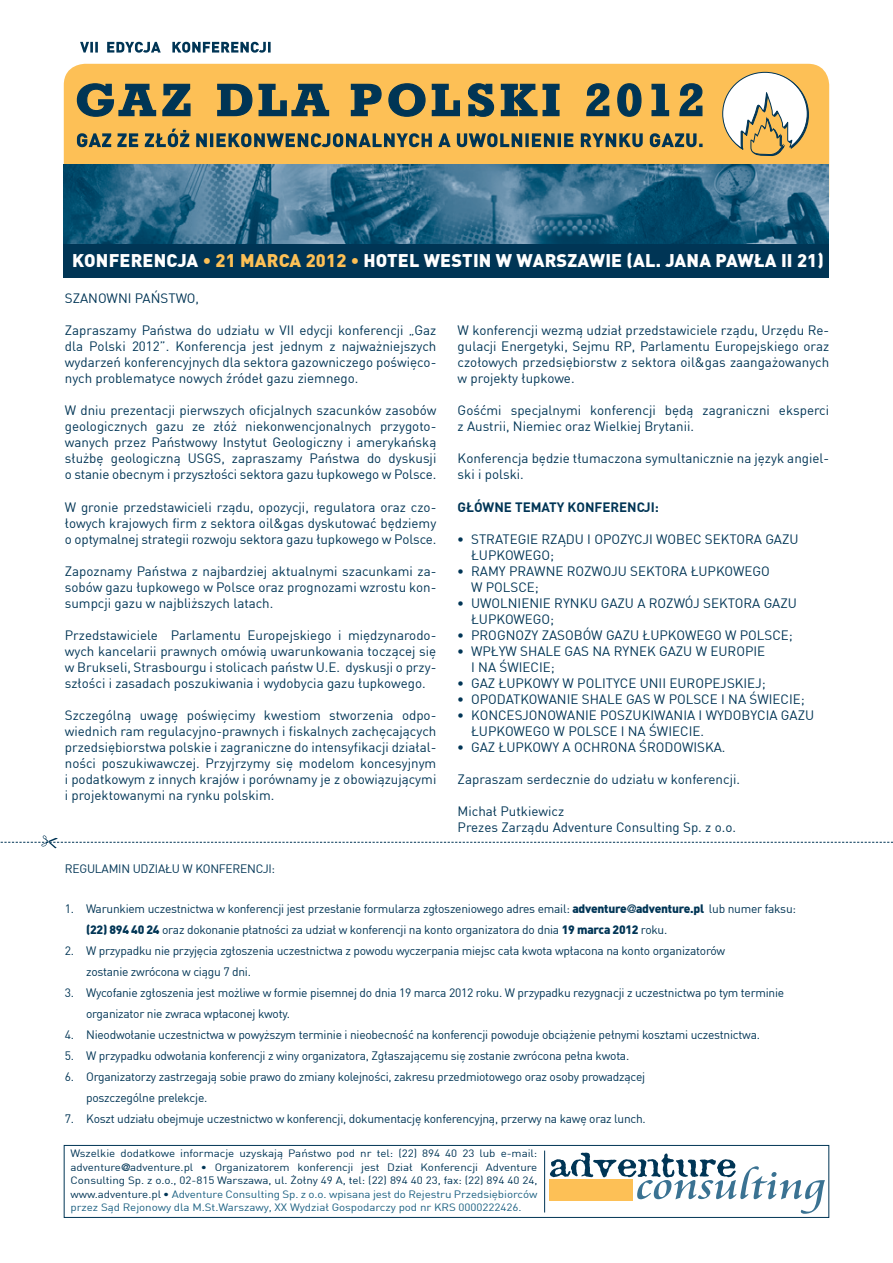
<style>
.page{position:relative;width:893px;height:1263px;background:#fff}
.page>*{position:absolute;margin:0;border:0;box-sizing:border-box;transform-origin:0 0}
.t1{font:900 18px "DINCE";letter-spacing:.01em;color:#fff}
.t2{font:13.35px/16px "DINCE";color:#003555;text-align:justify}
.t3{font:700 13.35px "DINCE";color:#003555}
.t4{font:12px/21px "DINCE";letter-spacing:-.02em;color:#003555}
.t5{font:10.5px/13.5px "DINCE";letter-spacing:-.005em;color:#003555;text-align:justify;scale:1.1 1}
.s1{color:#fdc056}
.s2{font-weight:900}
.s3{font-family:"DIN Engschrift Pl LT"}
.s4{color:#1d6182}
</style>
<div class="page">
<div style="left:64px;top:1145px;width:765px;height:73px;background:#fff;border:1px solid #003555"></div>
<hr style="left:544px;top:1150px;width:1px;height:62px;background:#003555">
<svg style="left:0;top:835px;width:893px;height:13px"></svg>
<svg style="left:550px;top:1152px;width:275px;height:62px"></svg>
<div style="left:549px;top:1180px;width:84px;height:21px;background:#fdc056"></div>
<div style="left:64px;top:64px;width:765px;height:152px;background:#fdc056;border-radius:21px"></div>
<img style="left:64px;top:165px;width:764px;height:79px">
<div style="left:64px;top:244px;width:765px;height:33px;background:#003555"></div>
<svg style="left:722px;top:72px;width:87px;height:84px"></svg>
<svg style="left:76px;top:83px;width:627px;height:34px"></svg>
<svg style="left:77px;top:129px;width:626px;height:18px"></svg>
<svg style="left:80px;top:42px;width:191px;height:11px"></svg>
<h1 class="t1" style="left:72px;top:249px;width:416px">KONFERENCJA <span class="s1">• 21 MARCA 2012 •</span> Hotel Westinw</h1>
<h1 class="t1" style="left:517px;top:249px;width:169px">Warszawie (Al. Jana</h1>
<h1 class="t1" style="left:715px;top:249px;width:57px">PawłaII</h1>
<h1 class="t1" style="left:797px;top:249px;width:28px">21)</h1>
<p class="t2" style="left:65px;top:290px;width:136px">Szanowni Państwo,</p>
<p class="t2" style="left:65px;top:322px;width:373px">Zapraszamy Państwa do udziału w VII edycji konferencji „Gaz dla Polski 2012”. Konferencja jest jednym z najważniejszych wydarzeń konferencyjnych dla sektora gazowniczego poświęco&shy;nych problematyce nowych źródeł gazu ziemnego.</p>
<p class="t2" style="left:65px;top:402px;width:373px">W dniu prezentacji pierwszych oficjalnych szacunków zasobów geologicznych gazu ze złóż niekonwencjonalnych przygoto&shy;wanych przez Państwowy I nstytut Geologiczny i amerykańską służbę geologiczną USGS, zapraszamy Państwa do dyskusji o stanie obecnym i przyszłości sektora gazu łupkowego w Polsce.</p>
<p class="t2" style="left:65px;top:498px;width:373px">W gronie przedstawicieli rządu, opozycji, regulatora oraz czo&shy;łowych krajowych firm z sektora oil&amp;gas dyskutować będziemy o optymalnej strategii rozwoju sektora gazu łupkowego w Polsce.</p>
<p class="t2" style="left:65px;top:562px;width:373px">Zapoznamy Państwa z najbardziej aktualnymi szacunkami za&shy;sobów gazu łupkowego w Polsce oraz prognozami wzrostu kon&shy;sumpcji gazu w najbliższych latach.</p>
<p class="t2" style="left:65px;top:626px;width:373px">Przedstawiciele Parlamentu Europejskiego i międzynarodo&shy;wych kancelarii prawnych omówią uwarunkowania toczącej się w Brukseli, Strasbourgu i stolicach państw U.E. dyskusji o przy&shy;szłości i zasadach poszukiwania i wydobycia gazu łupkowego.</p>
<p class="t2" style="left:65px;top:707px;width:373px">Szczególną uwagę poświęcimy kwestiom stworzenia odpo&shy;wiednich ram regulacyjno-prawnych i fiskalnych zachęcających przedsiębiorstwa polskie i zagraniczne do intensyfikacji działal&shy;ności poszukiwawczej. Przyjrzymy się modelom koncesyjnym i podatkowym z innych krajów i porównamy je z obowiązującymi i projektowanymi na rynku polskim.</p>
<p class="t2" style="left:458px;top:322px;width:373px">W konferencji wezmą udział przedstawiciele rządu, Urzędu Re&shy;gulacji Energetyki, Sejmu RP, Parlamentu Europejskiego oraz czołowych przedsiębiorstw z sektora oil&amp;gas zaangażowanych w projekty łupkowe.</p>
<p class="t2" style="left:458px;top:402px;width:373px">Gośćmi specjalnymi konferencji będą zagraniczni eksperci z Austrii, N iemiec oraz Wielkiej Brytanii.</p>
<p class="t2" style="left:458px;top:450px;width:373px">Konferencja będzie tłumaczona symultanicznie na język angiel&shy;ski i polski.</p>
<p class="t3" style="left:458px;top:498px;width:203px">GŁÓWNE TEMATY KONFERENCJI:</p>
<p class="t2" style="left:471px;top:530px;width:329px;text-indent:-13px"><span class="s2">•</span> STRATEGI E RZĄDU I OPOZYCJI WO BEC SEKTO RA GAZU<br>ŁUPKOWEGO;</p>
<p class="t2" style="left:458px;top:562px;width:79px"><span class="s2">•</span> RAMY PRAWN</p>
<p class="t2" style="left:555px;top:562px;width:30px">E ROZWO</p>
<p class="t2" style="left:611px;top:562px;width:158px">JU SEKTO RA ŁUPKOWEGO</p>
<p class="t2" style="left:458px;top:578px;width:83px">W POLSCE;</p>
<p class="t2" style="left:458px;top:594px;width:210px"><span class="s2">•</span> UWO LNI ENI E RYN KU GAZU A ROZW</p>
<p class="t2" style="left:685px;top:594px;width:114px">ÓJ SEKTO RA GAZ U</p>
<p class="t2" style="left:471px;top:610px;width:85px">ŁUPKOWEGO;</p>
<p class="t2" style="left:458px;top:626px;width:57px"><span class="s2">•</span> PROGNOZ</p>
<p class="t2" style="left:532px;top:626px;width:263px">Y ZASOBÓW GAZU ŁUPKOWEGO W POLSCE;</p>
<p class="t2" style="left:458px;top:643px;width:309px"><span class="s2">•</span> WPŁYW SHALE GAS NA RYN EK GAZU W EUROPI E<br>I NA ŚWI ECI E;</p>
<p class="t2" style="left:458px;top:675px;width:310px"><span class="s2">•</span> GAZ ŁUPKOWY W POLITYCE UNII EUROPEJSKI EJ;</p>
<p class="t2" style="left:458px;top:691px;width:81px"><span class="s2">•</span> OPODATKOWANI</p>
<p class="t2" style="left:570px;top:691px;width:236px">E SHALE GAS W POLSCE I NA ŚWI ECI E;</p>
<p class="t2" style="left:458px;top:707px;width:81px"><span class="s2">•</span> KON CESJONOWANI</p>
<p class="t2" style="left:589px;top:707px;width:70px">E POSZUKIWANIA</p>
<p class="t2" style="left:471px;top:707px;width:345px;text-indent:227px">I WYDOBYCIA GAZU<br>ŁUPKOWEGO W POLSCE I NA ŚWI ECI E.</p>
<p class="t2" style="left:458px;top:739px;width:162px"><span class="s2">•</span> GAZ ŁUPKOWY A OCHRONA</p>
<p class="t2" style="left:639px;top:739px;width:88px">ŚRODOWISKA.</p>
<p class="t2" style="left:458px;top:771px;width:284px">Zapraszam serdecznie do udziału w konferencji.</p>
<p class="t2" style="left:458px;top:803px;width:280px">Michał Putkiewicz<br>Prezes Zarządu Adventure Consulting Sp. z o.o.</p>
<p class="t4" style="left:65px;top:857px;width:16px">Regul</p>
<p class="t4" style="left:102px;top:857px;width:175px">am in Udziału w KON FERENCJI :</p>
<p class="t4" style="left:86px;top:898px;width:711px;text-indent:-21px">1. Warunkiem uczestnictwa w konferencji jest przesłanie formularza zgłoszeniowego adres email: <span class="s2">adventure</span><span class="s3">@</span><span class="s2">adventure.pl</span> lub numer faksu: <span class="s2">(22) 894 40 24</span> oraz dokonanie płatności za udział w konferencji na konto organizatora do dnia <span class="s2">19 marca 2012</span> roku.</p>
<p class="t4" style="left:86px;top:940px;width:641px;text-indent:-21px">2. W przypadku nie przyjęcia zgłoszenia uczestnictwa z powodu wyczerpania miejsc cała kwota wpłacona na konto organizatorów zostanie zwrócona w ciągu 7 dni.</p>
<p class="t4" style="left:86px;top:982px;width:700px;text-indent:-21px">3. Wycofanie zgłoszenia jest możliwe w formie pisemnej do dnia 19 marca 2012 roku. W przypadku rezygnacji z uczestnictwa po tym terminie organizator nie zwraca wpłaconej kwoty.</p>
<p class="t4" style="left:65px;top:1024px;width:697px">4. N ieodwołanie uczestnictwa w powyższym terminie i nieobecność na konferencji powoduje obciążenie pełnymi kosztami uczestnictwa.</p>
<p class="t4" style="left:65px;top:1045px;width:566px">5. W przypadku odwołania konferencji z winy organizatora, Zgłaszającemu się zostanie zwrócona pełna kwota.</p>
<p class="t4" style="left:86px;top:1066px;width:561px;text-indent:-21px">6. O rganizatorzy zastrzegają sobie prawo do zmiany kolejności, zakresu przedmiotowego oraz osoby prowadzącej poszczególne prelekcje.</p>
<p class="t4" style="left:65px;top:1108px;width:582px">7. Koszt udziału obejmuje uczestnictwo w konferencji, dokumentację konferencyjną, przerwy na kawę oraz lunch.</p>
<p class="t5" style="left:71px;top:1146px;width:426px">Wszelkie dodatkowe informacje uzyskają Państwo pod nr tel: (22) 894 40 23 lub e-mail: adventure<span class="s3">@</span>adventure.pl • Organizatorem konferencji jest Dział Konferencji Adventure Consulting Sp. z o.o., 02-815 Warszawa, ul. Żołny 49 A, tel: (22) 894 40 23, fax: (22) 894 40 24, www.adventure.pl • <span class="s4">Adventure Consulting Sp. z o.o. wpisana jest do Rejestru Przedsiębiorców przez Sąd Rejonowy dla M.St.Warszawy, XX Wydział Gospodarczy pod nr KRS 0000222426.</span></p>
</div>
